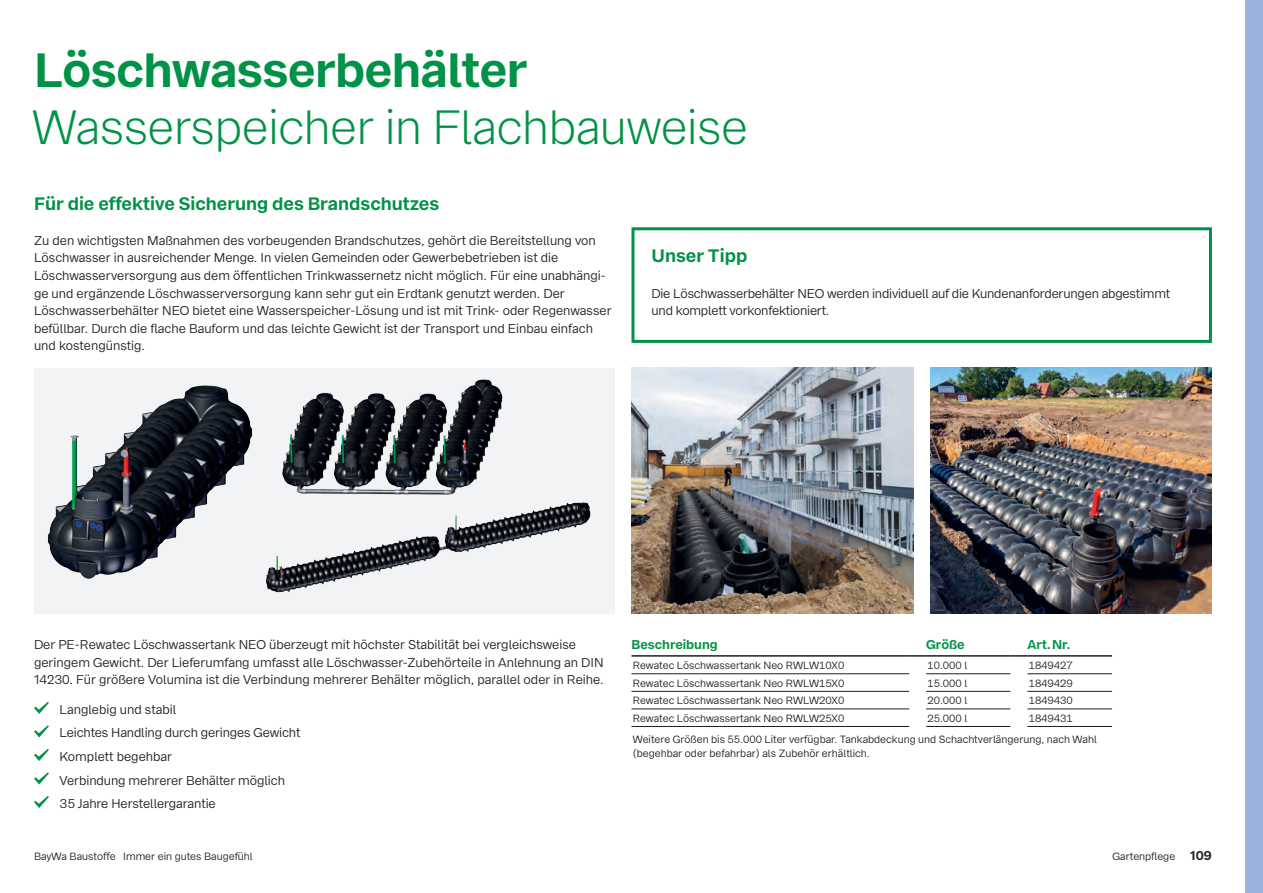
<style>
.page{position:relative;width:1263px;height:893px;background:#fff}
.page>*{position:absolute;margin:0;border:0;box-sizing:border-box;transform-origin:0 0}
.t1{font:300 48px "Bay Wa Sans";letter-spacing:-.015em;color:#009246}
.t2{font:700 48px "Bay Wa Sans";letter-spacing:-.015em;color:#009246}
.t3{font:700 18px "Bay Wa Sans";color:#009246}
.t4{font:12.75px/17.5px "Bay Wa Sans";color:#231f20}
.t5{font:700 12.75px "Bay Wa Sans";color:#009246}
.t6{font:10.5px/21.6px "Bay Wa Sans";color:#231f20}
.s1{font-weight:700;font-size:12.75px}
</style>
<div class="page">
<div style="left:1246px;top:0;width:17px;height:893px;background:#9bb1db"></div>
<img style="left:631px;top:368px;width:282px;height:246px">
<img style="left:930px;top:368px;width:282px;height:246px">
<div style="left:34px;top:368px;width:580px;height:246px;background:#f2f3f4"></div>
<img style="left:48px;top:386px;width:166px;height:193px">
<img style="left:282px;top:379px;width:221px;height:115px">
<img style="left:266px;top:494px;width:325px;height:99px">
<svg style="left:34px;top:702px;width:15px;height:12px"></svg>
<svg style="left:34px;top:725px;width:15px;height:12px"></svg>
<svg style="left:34px;top:749px;width:15px;height:12px"></svg>
<svg style="left:34px;top:772px;width:15px;height:12px"></svg>
<svg style="left:34px;top:796px;width:15px;height:12px"></svg>
<hr style="left:631px;top:673px;width:278px;height:1px;background:#231f20">
<hr style="left:926px;top:673px;width:84px;height:1px;background:#231f20">
<hr style="left:1027px;top:673px;width:85px;height:1px;background:#231f20">
<hr style="left:631px;top:691px;width:278px;height:1px;background:#231f20">
<hr style="left:926px;top:691px;width:84px;height:1px;background:#231f20">
<hr style="left:1027px;top:691px;width:85px;height:1px;background:#231f20">
<hr style="left:631px;top:709px;width:278px;height:1px;background:#231f20">
<hr style="left:926px;top:709px;width:84px;height:1px;background:#231f20">
<hr style="left:1027px;top:709px;width:85px;height:1px;background:#231f20">
<hr style="left:631px;top:726px;width:278px;height:1px;background:#231f20">
<hr style="left:926px;top:726px;width:84px;height:1px;background:#231f20">
<hr style="left:1027px;top:726px;width:85px;height:1px;background:#231f20">
<hr style="left:631px;top:655px;width:278px;height:2px;background:#231f20">
<svg style="left:909px;top:655px;width:17px;height:2px"></svg>
<hr style="left:926px;top:655px;width:84px;height:2px;background:#231f20">
<svg style="left:1010px;top:655px;width:17px;height:2px"></svg>
<hr style="left:1027px;top:655px;width:85px;height:2px;background:#231f20">
<div style="left:631px;top:227px;width:581px;height:116px;border:3px solid #009246"></div>
<h1 class="t2" style="left:34px;top:40px;width:495px">Löschwasserbehälter</h1>
<h1 class="t1" style="left:32px;top:99px;width:717px">Wasserspeicher in Flachbauweise</h1>
<h2 class="t3" style="left:34px;top:192px;width:407px">Für die effektive Sicherung des Brandschutzes</h2>
<p class="t4" style="left:34px;top:232px;width:579px">Zu den wichtigsten Maßnahmen des vorbeugenden Brandschutzes, gehört die Bereitstellung von Löschwasser in ausreichender Menge. In vielen Gemeinden oder Gewerbebetrieben ist die Löschwasserversorgung aus dem öffentlichen Trinkwassernetz nicht möglich. Für eine unabhängi&shy;ge und ergänzende Löschwasserversorgung kann sehr gut ein Erdtank genutzt werden. Der Löschwasserbehälter NEO bietet eine Wasserspeicher-Lösung und ist mit Trink- oder Regenwasser befüllbar. Durch die flache Bauform und das leichte Gewicht ist der Transport und Einbau einfach und kostengünstig.</p>
<h2 class="t3" style="left:651px;top:245px;width:97px">Unser Tipp</h2>
<p class="t4" style="left:651px;top:284px;width:520px">Die Löschwasserbehälter NEO werden individuell auf die Kundenanforderungen abgestimmt und komplett vorkonfektioniert.</p>
<p class="t4" style="left:34px;top:636px;width:571px">Der PE-Rewatec Löschwassertank NEO überzeugt mit höchster Stabilität bei vergleichsweise geringem Gewicht. Der Lieferumfang umfasst alle Löschwasser-Zubehörteile in Anlehnung an DIN<br>14230. Für größere Volumina ist die Verbindung mehrerer Behälter möglich, parallel oder in Reihe.</p>
<p class="t4" style="left:60px;top:698px;width:242px;line-height:23.5px">Langlebig und stabil<br>Leichtes Handling durch geringes Gewicht<br>Komplett begehbar<br>Verbindung mehrerer Behälter möglich<br>35 Jahre Herstellergarantie</p>
<p class="t5" style="left:631px;top:637px;width:88px">Beschreibung</p>
<p class="t5" style="left:926px;top:637px;width:40px">Größe</p>
<p class="t5" style="left:1027px;top:637px;width:44px">Art. Nr.</p>
<p class="t6" style="left:633px;top:655px;width:213px">Rewatec Löschwassertank Neo RWLW10X0</p>
<p class="t6" style="left:927px;top:655px;width:41px">10.000 l</p>
<p class="t6" style="left:1029px;top:655px;width:46px">1849427</p>
<p class="t6" style="left:633px;top:672px;width:213px">Rewatec Löschwassertank Neo RWLW15X0</p>
<p class="t6" style="left:927px;top:672px;width:41px">15.000 l</p>
<p class="t6" style="left:1029px;top:672px;width:46px">1849429</p>
<p class="t6" style="left:633px;top:690px;width:213px">Rewatec Löschwassertank Neo RWLW20X0</p>
<p class="t6" style="left:927px;top:690px;width:41px">20.000 l</p>
<p class="t6" style="left:1029px;top:690px;width:46px">1849430</p>
<p class="t6" style="left:633px;top:707px;width:213px">Rewatec Löschwassertank Neo RWLW25X0</p>
<p class="t6" style="left:927px;top:707px;width:41px">25.000 l</p>
<p class="t6" style="left:633px;top:707px;width:466px;text-indent:396px">1849431<br>Weitere Größen bis 55.000 Liter verfügbar. Tankabdeckung und Schachtverlängerung, nach Wahl</p>
<p class="t6" style="left:633px;top:742px;width:239px">(begehbar oder befahrbar) als Zubehör erhältlich.</p>
<p class="t6" style="left:34px;top:845px;width:220px">BayWa Baustoffe Immer ein gutes Baugefühl</p>
<p class="t6" style="left:1112px;top:845px;width:101px">Gartenpflege <span class="s1">109</span></p>
</div>
